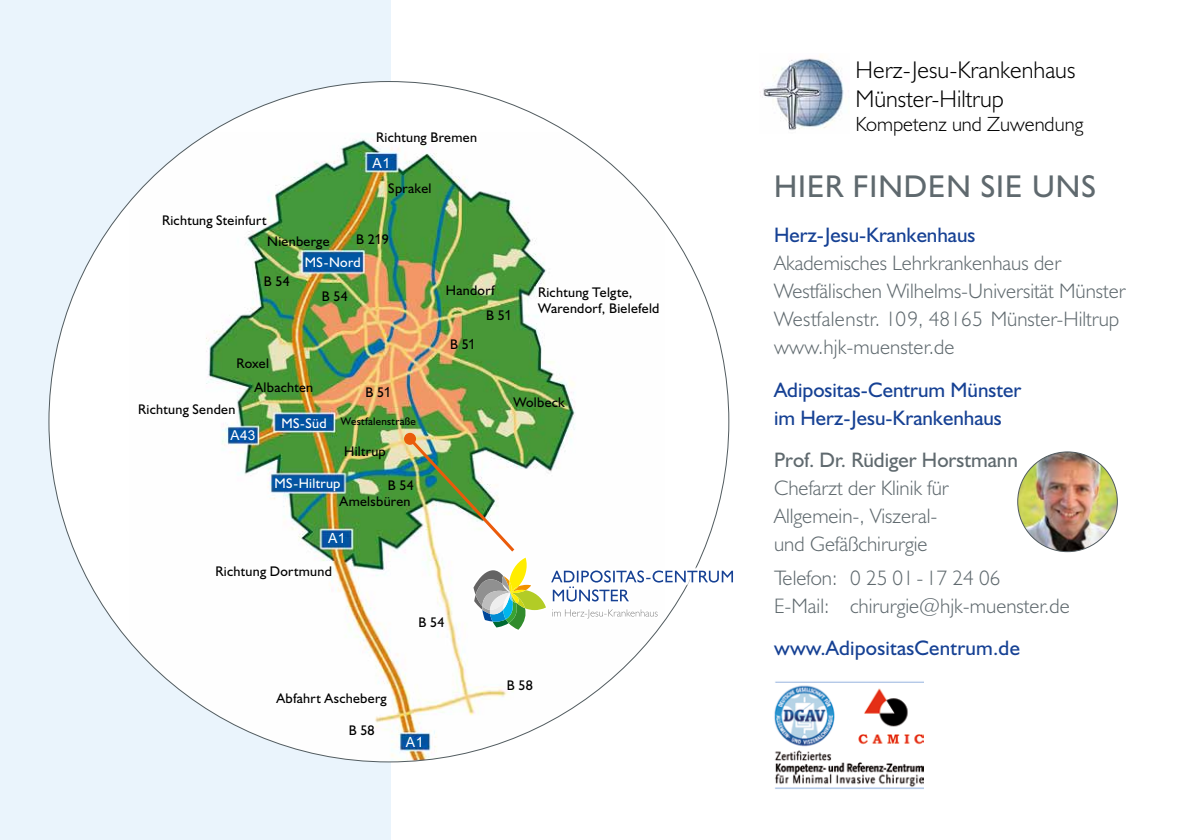
<style>
.page{position:relative;width:1191px;height:840px;background:#fff}
.page>*{position:absolute;margin:0;border:0;box-sizing:border-box;transform-origin:0 0}
.t1{font:31.6px "Humanist 521 BT";letter-spacing:.03em;color:#5f696e}
.t2{font:300 24.2px/29px "Humanist 521 BT";color:#000}
.t3{font:300 21px/28px "Humanist 521 BT";color:#5f696e}
.t4{font:21px/28px "Humanist 521 BT";color:#164194}
.t5{font:21px "Humanist 521 BT";color:#5f696e}
.t6{font:300 20.6px "Humanist 521 BT";color:#000}
.t7{font:14px/16px "Humanist 521 BT";letter-spacing:.02em;color:#000}
.t8{font:14px "Humanist 521 BT";letter-spacing:.02em;color:#fff}
.t9{font:14px "Arial";color:#fff}
.t10{font:13.6px "Arial";color:#fff}
.t11{font:11px "Humanist 521 BT";letter-spacing:.025em;color:#000}
.s1{font-family:"Arial"}
</style>
<div class="page">
<div style="left:0;top:0;width:1191px;height:839px;background:#eaf4fc"></div>
<div style="left:391px;top:0;width:800px;height:839px;background:#fff"></div>
<img style="left:1017px;top:451px;width:100px;height:100px;border-radius:50px">
<div style="left:49px;top:81px;width:680px;height:680px;background:#fff;border-radius:50%"></div>
<img style="left:130px;top:133px;width:534px;height:627px">
<svg style="left:404px;top:432px;width:12px;height:12px"></svg>
<img style="left:774px;top:681px;width:149px;height:108px">
<div style="left:470px;top:554px;width:266px;height:78px;background:#fff"></div>
<svg style="left:406px;top:434px;width:327px;height:195px"></svg>
<img style="left:760px;top:55px;width:84px;height:75px">
<p class="t7" style="left:376px;top:129px;width:102px">Richtung Bremen</p>
<p class="t9" style="left:372px;top:153px;width:19px">A1</p>
<p class="t7" style="left:162px;top:211px;width:106px">Richtung Steinfurt</p>
<p class="t7" style="left:267px;top:232px;width:64px">Nienberge</p>
<p class="t7" style="left:388px;top:179px;width:45px">Sprakel</p>
<p class="t7" style="left:356px;top:230px;width:34px">B 2<span class="s1">1</span>9</p>
<p class="t7" style="left:264px;top:273px;width:28px">B 54</p>
<p class="t8" style="left:305px;top:253px;width:57px">MS-Nord</p>
<p class="t7" style="left:322px;top:288px;width:28px">B 54</p>
<p class="t7" style="left:236px;top:354px;width:34px">Roxel</p>
<p class="t7" style="left:138px;top:400px;width:99px">Richtung Senden</p>
<p class="t7" style="left:254px;top:378px;width:60px">Albachten</p>
<p class="t8" style="left:281px;top:414px;width:47px">MS-Süd</p>
<p class="t10" style="left:231px;top:426px;width:26px">A43</p>
<p class="t7" style="left:365px;top:383px;width:27px">B 5<span class="s1">1</span></p>
<p class="t11" style="left:341px;top:414px;width:77px">Westfalenstraße</p>
<p class="t7" style="left:344px;top:442px;width:43px">Hiltrup</p>
<p class="t8" style="left:274px;top:474px;width:67px">MS-Hiltrup</p>
<p class="t7" style="left:339px;top:476px;width:76px;text-align:right">B 54<br>Amelsbüren</p>
<p class="t9" style="left:328px;top:529px;width:19px">A1</p>
<p class="t7" style="left:215px;top:562px;width:118px">Richtung Dortmund</p>
<p class="t7" style="left:446px;top:282px;width:51px">Handorf</p>
<p class="t7" style="left:450px;top:335px;width:27px">B 5<span class="s1">1</span></p>
<p class="t7" style="left:486px;top:307px;width:27px">B 5<span class="s1">1</span></p>
<p class="t7" style="left:538px;top:284px;width:123px">Richtung Telgte,<br>Warendorf, Bielefeld</p>
<p class="t7" style="left:513px;top:393px;width:53px">Wolbeck</p>
<p class="t7" style="left:418px;top:613px;width:28px">B 54</p>
<p class="t7" style="left:276px;top:689px;width:112px">Abfahrt Ascheberg</p>
<p class="t7" style="left:349px;top:721px;width:27px">B 58</p>
<p class="t9" style="left:406px;top:732px;width:19px">A1</p>
<p class="t7" style="left:507px;top:676px;width:27px">B 58</p>
<p class="t2" style="left:855px;top:54px;width:221px">Herz-Jesu-Krankenhaus<br>Münster-Hiltrup</p>
<p class="t6" style="left:855px;top:111px;width:229px">Kompetenz und Zuwendung</p>
<h1 class="t1" style="left:774px;top:167px;width:323px">HIER FINDEN SIE UNS</h1>
<p class="t4" style="left:774px;top:220px;width:203px">Herz-Jesu-Krankenhaus</p>
<p class="t3" style="left:774px;top:248px;width:353px">Akademisches Lehrkrankenhaus der Westfälischen Wilhelms-Universität Münster Westfalenstr. 109, 48165 Münster-Hiltrup www.hjk-muenster.de</p>
<p class="t4" style="left:774px;top:375px;width:249px">Adipositas-Centrum Münster im Herz-Jesu-Krankenhaus</p>
<p class="t5" style="left:774px;top:446px;width:245px">Prof. Dr. Rüdiger Horstmann</p>
<p class="t3" style="left:774px;top:473px;width:176px">Chefarzt der Klinik für<br>Allgemein-, Viszeral&shy;und Gefäßchirurgie</p>
<p class="t3" style="left:774px;top:562px;width:297px">Telefon: 0 25 01-17 24 06<br>E-Mail: chirurgie@hjk-muenster.de</p>
<p class="t4" style="left:774px;top:633px;width:247px">www.AdipositasCentrum.de</p>
</div>
